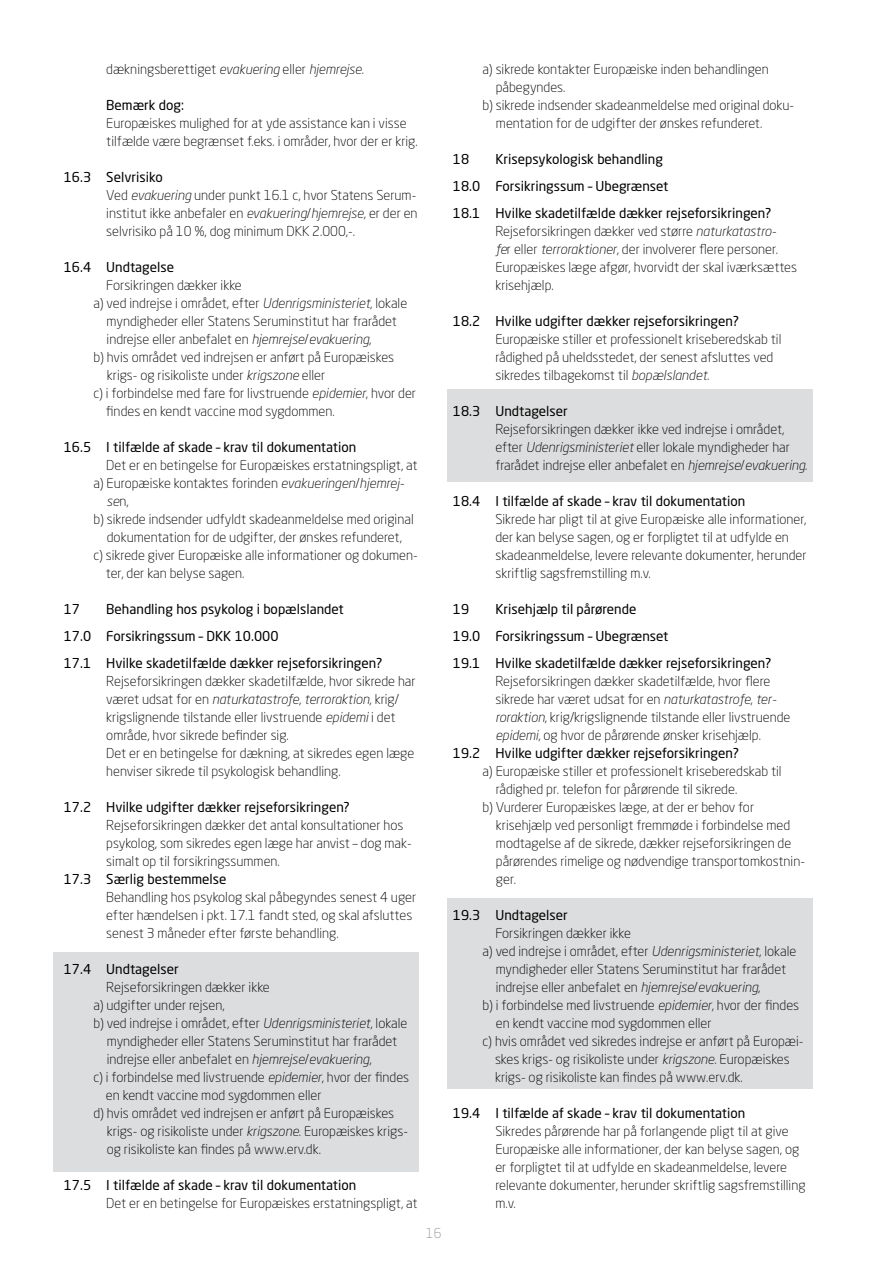
<style>
.page{position:relative;width:893px;height:1263px;background:#fff}
.page>*{position:absolute;margin:0;border:0;box-sizing:border-box;transform-origin:0 0}
.t1{font:300 13.5px/18px "Neo Sans W1 G";color:#000}
.t2{font:13.5px/27px "Neo Sans W1 G";color:#000}
.t3{font:italic 300 13.5px "Neo Sans Pro";color:#000}
.t4{font:300 13.5px "Neo Sans W1 G";color:#939598}
.s1{font-family:"Neo Sans Pro";font-style:italic}
.s2{font-weight:400}
.s3{font-family:"Neo Sans W1 G";font-style:normal}
</style>
<div class="page">
<div style="left:448px;top:389px;width:365px;height:93px;background:#dcddde"></div>
<div style="left:448px;top:898px;width:365px;height:191px;background:#dcddde"></div>
<div style="left:53px;top:952px;width:366px;height:219px;background:#dcddde"></div>
<p class="t1" style="left:106px;top:60px;width:259px">dækningsberettiget <span class="s1">evakuering</span> eller <span class="s1">hjemrejse</span>.</p>
<p class="t2" style="left:106px;top:91px;width:79px">Bemærk dog:</p>
<p class="t1" style="left:106px;top:114px;width:313px">Europæiskes mulighed for at yde assistance kan i visse tilfælde være begrænset f.eks. i områder, hvor der er krig.</p>
<p class="t1" style="left:106px;top:168px;width:313px;text-indent:-43px"><span class="s2">16.3 Selvrisiko<br></span>Ved <span class="s1">evakuering</span> under punkt 16.1 c, hvor Statens Serum&shy;institut ikke anbefaler en <span class="s1">evakuering</span>/<span class="s1">hjemrejse</span>, er der en selvrisiko på 10 %, dog minimum DKK 2.000,-.</p>
<p class="t2" style="left:64px;top:253px;width:112px">16.4 Undtagelse</p>
<p class="t1" style="left:106px;top:276px;width:137px">Forsikringen dækker ikke</p>
<p class="t1" style="left:94px;top:294px;width:315px">a) ved indrejse i området, efter <span class="s1">Udenrigsministeriet</span>, lokale</p>
<p class="t1" style="left:107px;top:312px;width:292px">myndigheder eller Statens Seruminstitut har frarådet</p>
<p class="t1" style="left:107px;top:330px;width:266px">indrejse eller anbefalet en <span class="s1">hjemrejse</span>/<span class="s1">evakuering</span>,</p>
<p class="t1" style="left:94px;top:348px;width:302px">b) hvis området ved indrejsen er anført på Europæiskes</p>
<p class="t1" style="left:107px;top:366px;width:220px">krigs- og risikoliste under <span class="s1">krigszone</span> eller</p>
<p class="t1" style="left:94px;top:384px;width:324px">c) i forbindelse med fare for livstruende <span class="s1">epidemier</span>, hvor der</p>
<p class="t1" style="left:106px;top:402px;width:230px">findes en kendt vaccine mod sygdommen.</p>
<p class="t2" style="left:64px;top:433px;width:294px">16.5 I tilfælde af skade – krav til dokumentation</p>
<p class="t1" style="left:94px;top:456px;width:326px;text-indent:13px">Det er en betingelse for Europæiskes erstatningspligt, at a) Europæiske kontaktes forinden <span class="s1">evakueringen</span>/<span class="s1">hjemrej-</span></p>
<p class="t3" style="left:107px;top:493px;width:24px">se<span class="s3">n,</span></p>
<p class="t1" style="left:94px;top:510px;width:322px">b) sikrede indsender udfyldt skadeanmeldelse med original</p>
<p class="t1" style="left:107px;top:528px;width:297px">dokumentation for de udgifter, der ønskes refunderet,</p>
<p class="t1" style="left:94px;top:546px;width:326px">c) sikrede giver Europæiske alle informationer og dokumen-</p>
<p class="t1" style="left:106px;top:564px;width:140px">ter, der kan belyse sagen.</p>
<p class="t2" style="left:64px;top:595px;width:18px">17</p>
<p class="t2" style="left:64px;top:595px;width:320px;text-indent:43px">Behandling hos psykolog i bopælslandet<br>17.0 Forsikringssum – DKK 10.000<br>17.1 Hvilke skadetilfælde dækker rejseforsikringen?</p>
<p class="t1" style="left:106px;top:672px;width:311px">Rejseforsikringen dækker skadetilfælde, hvor sikrede har</p>
<p class="t3" style="left:106px;top:691px;width:294px"><span class="s3">været udsat for en</span> naturkatastrofe<span class="s3">,</span> terroraktion<span class="s3">, krig/</span></p>
<p class="t1" style="left:106px;top:708px;width:310px">krigslignende tilstande eller livstruende <span class="s1">epidemi</span> i det område, hvor sikrede befinder sig.<br>Det er en betingelse for dækning, at sikredes egen læge henviser sikrede til psykologisk behandling.</p>
<p class="t2" style="left:64px;top:793px;width:288px">17.2 Hvilke udgifter dækker rejseforsikringen?</p>
<p class="t1" style="left:106px;top:816px;width:307px">Rejseforsikringen dækker det antal konsultationer hos psykolog, som sikredes egen læge har anvist – dog mak&shy;simalt op til forsikringssummen.</p>
<p class="t2" style="left:64px;top:865px;width:164px">17.3 Særlig bestemmelse</p>
<p class="t1" style="left:106px;top:888px;width:311px">Behandling hos psykolog skal påbegyndes senest 4 uger efter hændelsen i pkt. 17.1 fandt sted, og skal afsluttes senest 3 måneder efter første behandling.</p>
<p class="t2" style="left:64px;top:955px;width:116px">17.4 Undtagelser</p>
<p class="t1" style="left:106px;top:978px;width:165px">Rejseforsikringen dækker ikke</p>
<p class="t1" style="left:94px;top:996px;width:133px">a) udgifter under rejsen,</p>
<p class="t1" style="left:94px;top:1014px;width:315px">b) ved indrejse i området, efter <span class="s1">Udenrigsministeriet</span>, lokale</p>
<p class="t1" style="left:107px;top:1032px;width:292px">myndigheder eller Statens Seruminstitut har frarådet</p>
<p class="t1" style="left:107px;top:1050px;width:266px">indrejse eller anbefalet en <span class="s1">hjemrejse</span>/<span class="s1">evakuering</span>,</p>
<p class="t1" style="left:94px;top:1068px;width:317px">c) i forbindelse med livstruende <span class="s1">epidemier</span>, hvor der findes</p>
<p class="t1" style="left:106px;top:1086px;width:217px">en kendt vaccine mod sygdommen eller</p>
<p class="t1" style="left:94px;top:1104px;width:302px">d) hvis området ved indrejsen er anført på Europæiskes</p>
<p class="t1" style="left:107px;top:1122px;width:303px">krigs- og risikoliste under <span class="s1">krigszone</span>. Europæiskes krigs-</p>
<p class="t1" style="left:107px;top:1140px;width:216px">og risikoliste kan findes på www.erv.dk.</p>
<p class="t2" style="left:64px;top:1171px;width:294px">17.5 I tilfælde af skade – krav til dokumentation</p>
<p class="t1" style="left:106px;top:1194px;width:313px">Det er en betingelse for Europæiskes erstatningspligt, at</p>
<p class="t4" style="left:426px;top:1224px;width:17px">16</p>
<p class="t1" style="left:483px;top:60px;width:288px">a) sikrede kontakter Europæiske inden behandlingen</p>
<p class="t1" style="left:496px;top:78px;width:71px">påbegyndes.</p>
<p class="t1" style="left:483px;top:96px;width:313px">b) sikrede indsender skadeanmeldelse med original doku-</p>
<p class="t1" style="left:496px;top:114px;width:268px">mentation for de udgifter der ønskes refunderet.</p>
<p class="t2" style="left:453px;top:145px;width:320px;text-indent:43px">Krisepsykologisk behandling<br>18.0 Forsikringssum – Ubegrænset<br>18.1 Hvilke skadetilfælde dækker rejseforsikringen?</p>
<p class="t1" style="left:495px;top:222px;width:303px">Rejseforsikringen dækker ved større <span class="s1">naturkatastro-<br>fe</span>r eller <span class="s1">terroraktioner</span>, der involverer flere personer.<br>Europæiskes læge afgør, hvorvidt der skal iværksættes krisehjælp.</p>
<p class="t2" style="left:453px;top:307px;width:288px">18.2 Hvilke udgifter dækker rejseforsikringen?</p>
<p class="t1" style="left:495px;top:330px;width:288px">Europæiske stiller et professionelt kriseberedskab til rådighed på uheldsstedet, der senest afsluttes ved sikredes tilbagekomst til <span class="s1">bopælslandet</span>.</p>
<p class="t2" style="left:453px;top:397px;width:116px">18.3 Undtagelser</p>
<p class="t1" style="left:495px;top:420px;width:314px">Rejseforsikringen dækker ikke ved indrejse i området, efter <span class="s1">Udenrigsministeriet</span> eller lokale myndigheder har frarådet indrejse eller anbefalet en <span class="s1">hjemrejse</span>/<span class="s1">evakuering</span>.</p>
<p class="t2" style="left:453px;top:487px;width:294px">18.4 I tilfælde af skade – krav til dokumentation</p>
<p class="t1" style="left:495px;top:510px;width:313px">Sikrede har pligt til at give Europæiske alle informationer, der kan belyse sagen, og er forpligtet til at udfylde en skadeanmeldelse, levere relevante dokumenter, herunder skriftlig sagsfremstilling m.v.</p>
<p class="t2" style="left:453px;top:595px;width:18px">19</p>
<p class="t2" style="left:453px;top:145px;width:18px">18</p>
<p class="t2" style="left:453px;top:595px;width:320px;text-indent:43px">Krisehjælp til pårørende<br>19.0 Forsikringssum – Ubegrænset<br>19.1 Hvilke skadetilfælde dækker rejseforsikringen?</p>
<p class="t1" style="left:495px;top:672px;width:277px">Rejseforsikringen dækker skadetilfælde, hvor flere</p>
<p class="t1" style="left:495px;top:690px;width:282px">sikrede har været udsat for en <span class="s1">naturkatastrofe</span>, <span class="s1">ter-</span></p>
<p class="t1" style="left:495px;top:708px;width:297px"><span class="s1">roraktion</span>, krig/krigslignende tilstande eller livstruende</p>
<p class="t1" style="left:495px;top:726px;width:267px"><span class="s1">epidemi</span>, og hvor de pårørende ønsker krisehjælp.</p>
<p class="t2" style="left:453px;top:739px;width:288px">19.2 Hvilke udgifter dækker rejseforsikringen?</p>
<p class="t1" style="left:483px;top:762px;width:301px">a) Europæiske stiller et professionelt kriseberedskab til</p>
<p class="t1" style="left:496px;top:780px;width:243px">rådighed pr. telefon for pårørende til sikrede.</p>
<p class="t1" style="left:483px;top:798px;width:273px">b) Vurderer Europæiskes læge, at der er behov for</p>
<p class="t1" style="left:496px;top:816px;width:296px">krisehjælp ved personligt fremmøde i forbindelse med</p>
<p class="t1" style="left:496px;top:834px;width:297px">modtagelse af de sikrede, dækker rejseforsikringen de</p>
<p class="t1" style="left:496px;top:852px;width:311px">pårørendes rimelige og nødvendige transportomkostnin-</p>
<p class="t1" style="left:496px;top:870px;width:22px">ger.</p>
<p class="t2" style="left:453px;top:901px;width:116px">19.3 Undtagelser</p>
<p class="t1" style="left:495px;top:924px;width:137px">Forsikringen dækker ikke</p>
<p class="t1" style="left:483px;top:942px;width:315px">a) ved indrejse i området, efter <span class="s1">Udenrigsministeriet</span>, lokale</p>
<p class="t1" style="left:496px;top:960px;width:292px">myndigheder eller Statens Seruminstitut har frarådet</p>
<p class="t1" style="left:496px;top:978px;width:266px">indrejse eller anbefalet en <span class="s1">hjemrejse</span>/<span class="s1">evakuering</span>,</p>
<p class="t1" style="left:483px;top:996px;width:318px">b) i forbindelse med livstruende <span class="s1">epidemier</span>, hvor der findes</p>
<p class="t1" style="left:496px;top:1014px;width:217px">en kendt vaccine mod sygdommen eller</p>
<p class="t1" style="left:483px;top:1032px;width:322px">c) hvis området ved sikredes indrejse er anført på Europæi-</p>
<p class="t1" style="left:495px;top:1050px;width:296px">skes krigs- og risikoliste under <span class="s1">krigszone</span>. Europæiskes</p>
<p class="t1" style="left:495px;top:1068px;width:249px">krigs- og risikoliste kan findes på www.erv.dk.</p>
<p class="t2" style="left:453px;top:1099px;width:294px">19.4 I tilfælde af skade – krav til dokumentation</p>
<p class="t1" style="left:495px;top:1122px;width:312px">Sikredes pårørende har på forlangende pligt til at give Europæiske alle informationer, der kan belyse sagen, og er forpligtet til at udfylde en skadeanmeldelse, levere relevante dokumenter, herunder skriftlig sagsfremstilling m.v.</p>
</div>
